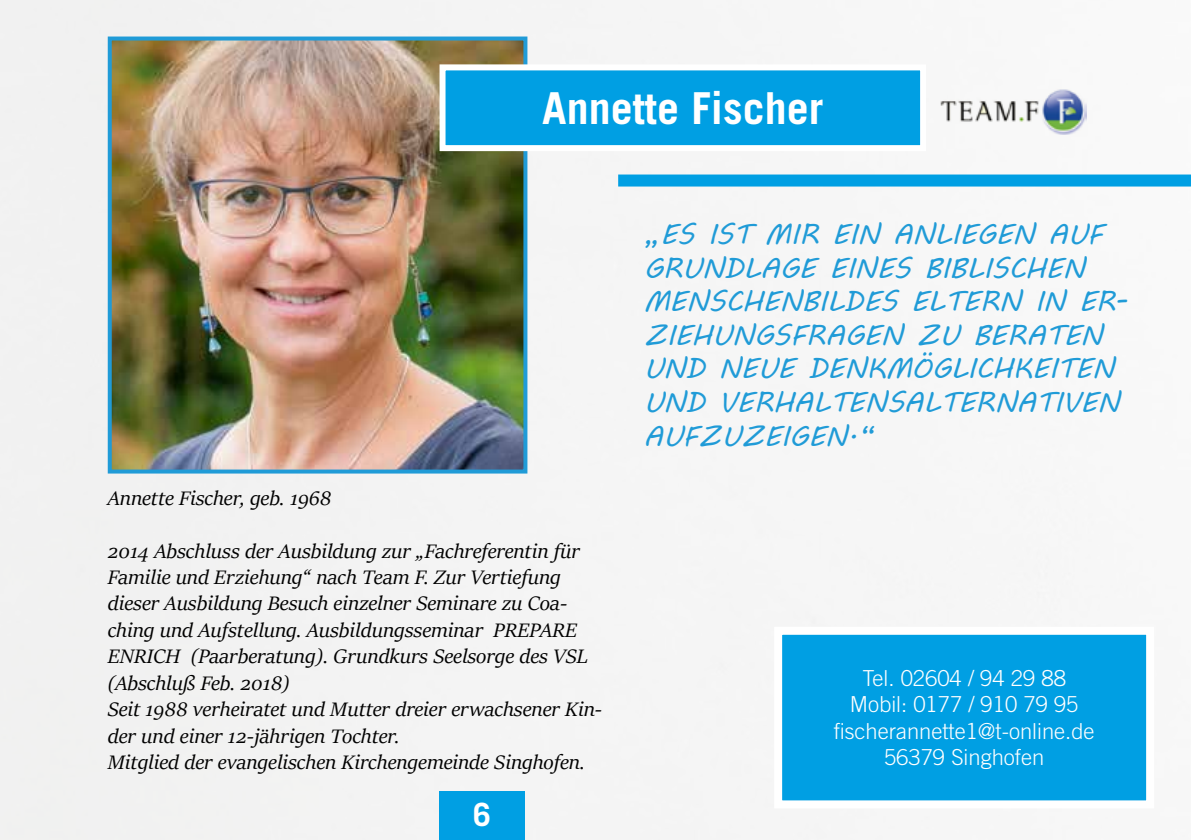
<style>
.page{position:relative;width:1191px;height:840px;background:#fff}
.page>*{position:absolute;margin:0;border:0;box-sizing:border-box;transform-origin:0 0}
.t1{font:700 44px "Trade Gothic LT Std";color:#fff}
.t2{font:700 32px "Trade Gothic LT Std";color:#fff}
.t3{font:28px/33.6px "MV Boli";color:#209bd7}
.t4{font:italic 22px/26.4px "Sitka Display";color:#000}
.t5{font:300 22px/26.4px "Trade Gothic LT Std";color:#fff;text-align:center}
</style>
<div class="page">
<div style="left:0;top:0;width:1191px;height:839px;background:#f5f5f5"></div>
<div style="left:618px;top:174px;width:573px;height:12px;background:#009fe3"></div>
<div style="left:439px;top:790px;width:85px;height:49px;background:#009fe3"></div>
<img style="left:113px;top:41px;width:409px;height:427px">
<div style="left:108px;top:36px;width:419px;height:437px;border:4px solid #209bd7"></div>
<div style="left:442px;top:67px;width:481px;height:81px;background:#009fe3"></div>
<div style="left:439px;top:64px;width:487px;height:87px;border:6px solid #fff"></div>
<div style="left:778px;top:630px;width:372px;height:174px;background:#009fe3"></div>
<div style="left:774px;top:626px;width:380px;height:182px;border:8px solid #fff"></div>
<img style="left:938px;top:88px;width:148px;height:46px">
<h1 class="t1" style="left:542px;top:81px;width:283px">Annette Fischer</h1>
<p class="t4" style="left:108px;top:483px;width:225px">Annette Fischer, geb. 1968</p>
<p class="t4" style="left:108px;top:536px;width:496px">2014 Abschluss der Ausbildung zur „Fachreferentin für Familie und Erziehung“ nach Team F. Zur Vertiefung dieser Ausbildung Besuch einzelner Seminare zu Coa&shy;ching und Aufstellung. Ausbildungsseminar PREPARE ENRICH (Paarberatung). Grundkurs Seelsorge des VSL (Abschluß Feb. 2018)<br>Seit 1988 verheiratet und Mutter dreier erwachsener Kin&shy;der und einer 12-jährigen Tochter.<br>Mitglied der evangelischen Kirchengemeinde Singhofen.</p>
<h2 class="t2" style="left:473px;top:794px;width:19px">6</h2>
<p class="t3" style="left:643px;top:217px;width:486px">„ES IST MIR EIN ANLIEGEN AUF<br>GRUNDLAGE EINES BIBLISCHEN<br>MENSCHENBILDES ELTERN IN ER-<br>ZIEHUNGSFRAGEN ZU BERATEN<br>UND NEUE DENKMÖGLICHKEITEN<br>UND VERHALTENSALTERNATIVEN<br>AUFZUZEIGEN.“</p>
<p class="t5" style="left:833px;top:664px;width:262px">Tel. 02604 / 94 29 88<br>Mobil: 0177 / 910 79 95 fischerannette1@t-online.de<br>56379 Singhofen</p>
</div>
